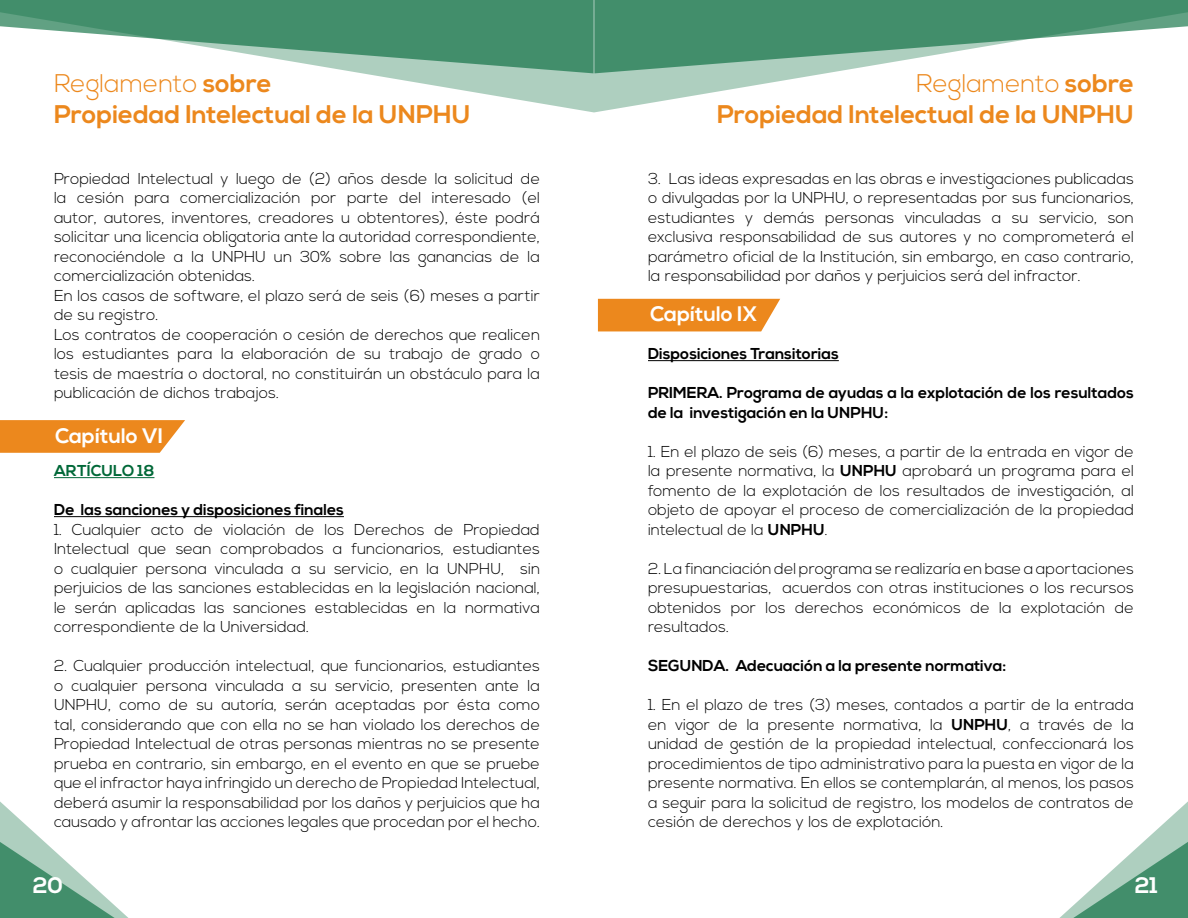
<style>
.page{position:relative;width:1188px;height:918px;background:#fff}
.page>*{position:absolute;margin:0;border:0;box-sizing:border-box;transform-origin:0 0}
.t1{font:700 25.5px/30.6px "Nexa";color:#ec881d;text-align:right}
.t2{font:700 22.5px "Nexa";color:#fff}
.t3{font:700 21px "Nexa";color:#fff}
.t4{font:300 15.75px/19.5px "Nexa";color:#000;text-align:justify}
.t5{font:700 15.75px/19.5px "Nexa";color:#000}
.t6{font:700 15.75px "Nexa";letter-spacing:.005em;color:#006838}
.s1{font-weight:300}
.s2{font-weight:700}
</style>
<div class="page">
<svg style="left:1059px;top:801px;width:129px;height:117px"></svg>
<svg style="left:0;top:801px;width:128px;height:117px"></svg>
<svg style="left:594px;top:73px;width:233px;height:39px"></svg>
<svg style="left:594px;top:0;width:594px;height:73px"></svg>
<svg style="left:0;top:0;width:594px;height:112px"></svg>
<hr style="left:54px;top:477px;width:100px;height:1px;background:#006838">
<hr style="left:54px;top:516px;width:290px;height:1px;background:#000">
<hr style="left:648px;top:360px;width:191px;height:1px;background:#000">
<svg style="left:0;top:420px;width:185px;height:33px;background:#ed912e"></svg>
<div style="left:598px;top:299px;width:182px;height:32px;background:#ec881d"></div>
<h1 class="t1" style="left:54px;top:69px;width:418px;text-align:left"><span class="s1">Reglamento</span> sobre<br>Propiedad Intelectual de la UNPHU</h1>
<p class="t4" style="left:54px;top:169px;width:488px;text-align:left">Propiedad Intelectual y luego de (2) años desde la solicitud de la cesión para comercialización por parte del interesado (el autor, autores, inventores, creadores u obtentores), éste podrá solicitar una licencia obligatoria ante la autoridad correspondiente, reconociéndole a la UNPHU un 30% sobre las ganancias de la comercialización obtenidas.<br>En los casos de software, el plazo será de seis (6) meses a partir de su registro.<br>Los contratos de cooperación o cesión de derechos que realicen los estudiantes para la elaboración de su trabajo de grado o tesis de maestría o doctoral, no constituirán un obstáculo para la publicación de dichos trabajos.</p>
<h3 class="t3" style="left:55px;top:423px;width:110px">Capítulo VI</h3>
<p class="t6" style="left:54px;top:462px;width:102px">ARTÍCULO 18</p>
<p class="t5" style="left:54px;top:500px;width:291px">De las sanciones y disposiciones finales</p>
<p class="t4" style="left:54px;top:520px;width:488px">1. Cualquier acto de violación de los Derechos de Propiedad Intelectual que sean comprobados a funcionarios, estudiantes o cualquier persona vinculada a su servicio, en la UNPHU, sin perjuicios de las sanciones establecidas en la legislación nacional, le serán aplicadas las sanciones establecidas en la normativa correspondiente de la Universidad.</p>
<p class="t4" style="left:54px;top:657px;width:488px">2. Cualquier producción intelectual, que funcionarios, estudiantes o cualquier persona vinculada a su servicio, presenten ante la UNPHU, como de su autoría, serán aceptadas por ésta como tal, considerando que con ella no se han violado los derechos de Propiedad Intelectual de otras personas mientras no se presente prueba en contrario, sin embargo, en el evento en que se pruebe que el infractor haya infringido un derecho de Propiedad Intelectual, deberá asumir la responsabilidad por los daños y perjuicios que ha causado y afrontar las acciones legales que procedan por el hecho.</p>
<h1 class="t1" style="left:717px;top:69px;width:418px"><span class="s1">Reglamento</span> sobre<br>Propiedad Intelectual de la UNPHU</h1>
<p class="t4" style="left:648px;top:169px;width:488px">3. Las ideas expresadas en las obras e investigaciones publicadas o divulgadas por la UNPHU, o representadas por sus funcionarios, estudiantes y demás personas vinculadas a su servicio, son exclusiva responsabilidad de sus autores y no comprometerá el parámetro oficial de la Institución, sin embargo, en caso contrario, la responsabilidad por daños y perjuicios será del infractor.</p>
<h3 class="t3" style="left:650px;top:302px;width:109px">Capítulo IX</h3>
<p class="t5" style="left:648px;top:344px;width:192px">Disposiciones Transitorias</p>
<p class="t5" style="left:648px;top:383px;width:487px">PRIMERA. Programa de ayudas a la explotación de los resultados de la investigación en la UNPHU:</p>
<p class="t4" style="left:648px;top:442px;width:488px">1. En el plazo de seis (6) meses, a partir de la entrada en vigor de la presente normativa, la <span class="s2">UNPHU</span> aprobará un programa para el fomento de la explotación de los resultados de investigación, al objeto de apoyar el proceso de comercialización de la propiedad intelectual de la <span class="s2">UNPHU</span>.</p>
<p class="t4" style="left:648px;top:559px;width:488px">2. La financiación del programa se realizaría en base a aportaciones presupuestarias, acuerdos con otras instituciones o los recursos obtenidos por los derechos económicos de la explotación de resultados.</p>
<p class="t5" style="left:648px;top:656px;width:360px">SEGUNDA. Adecuación a la presente normativa:</p>
<p class="t4" style="left:648px;top:696px;width:488px">1. En el plazo de tres (3) meses, contados a partir de la entrada en vigor de la presente normativa, la <span class="s2">UNPHU</span>, a través de la unidad de gestión de la propiedad intelectual, confeccionará los procedimientos de tipo administrativo para la puesta en vigor de la presente normativa. En ellos se contemplarán, al menos, los pasos a seguir para la solicitud de registro, los modelos de contratos de cesión de derechos y los de explotación.</p>
<h2 class="t2" style="left:33px;top:872px;width:32px">20</h2>
<h2 class="t2" style="left:1135px;top:872px;width:25px">21</h2>
</div>
